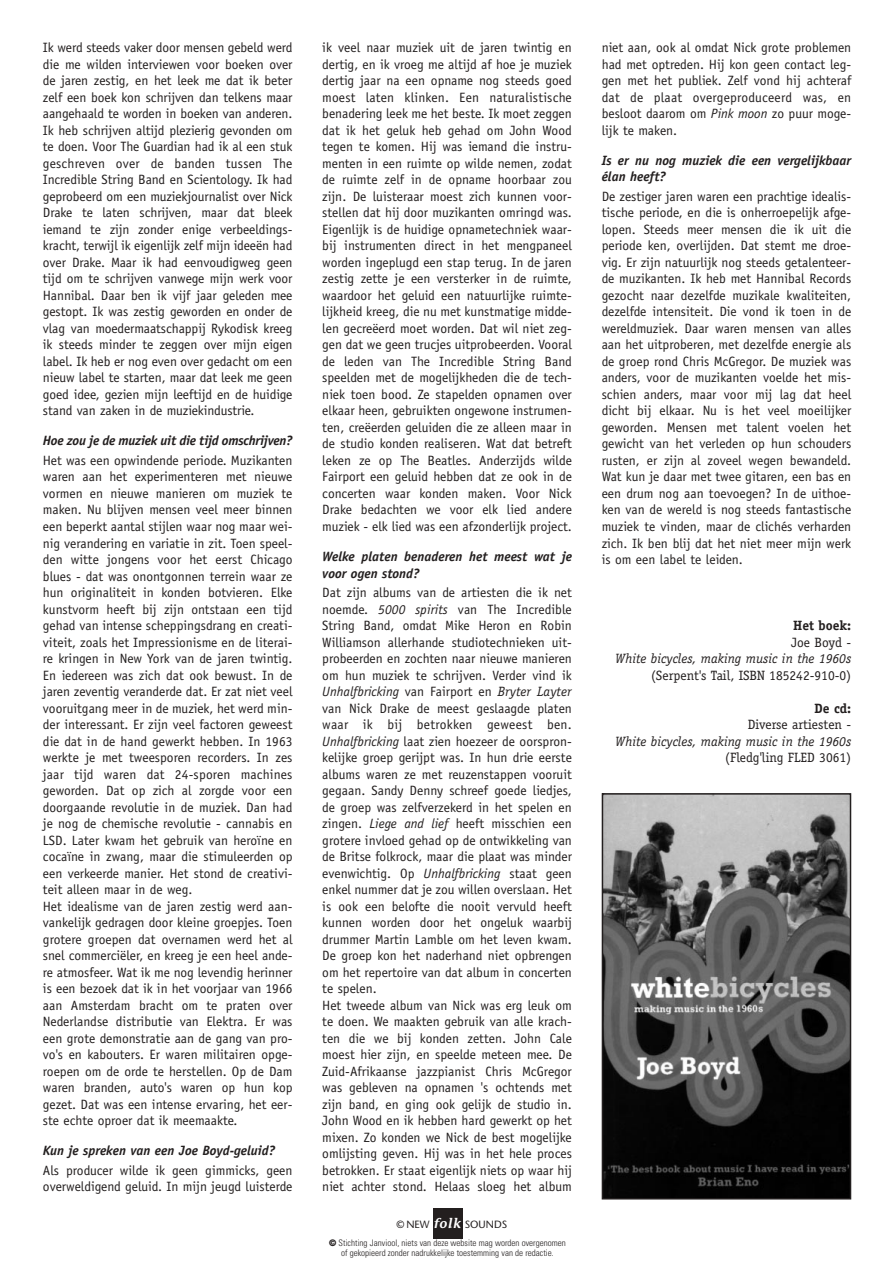
<style>
.page{position:relative;width:893px;height:1262px;background:#fff}
.page>*{position:absolute;margin:0;border:0;box-sizing:border-box;transform-origin:0 0}
.t1{font:13.5px/16.5px "Officina Sans";color:#231f1f;text-align:justify}
.t2{font:italic 700 13.5px/16.5px "Officina Sans";color:#231f1f}
.t3{font:13.5px "Officina Serif";color:#231f1f}
.t4{font:italic 13.5px "Officina Serif";color:#231f1f}
.t5{font:700 13.5px "Officina Serif";color:#231f1f}
.t6{font:10.5px "Stone Sans";color:#231f1f}
.t7{font:300 condensed 9px/9.8px "Univers";color:#231f1f;text-align:center}
.s1{font-style:italic}
.s2{font-family:"Officina Serif";font-style:italic}
.s3{font-family:"Stone Informal";font-weight:600;font-style:italic;font-size:13.8px;color:#fff}
.s4{font-weight:900;font-stretch:expanded}
</style>
<div class="page">
<div style="left:433px;top:1208px;width:30px;height:30px;background:#231f1f"></div>
<img style="left:604px;top:796px;width:244px;height:400px">
<div style="left:601px;top:793px;width:250px;height:406px;border:2px solid #231f1f"></div>
<p class="t1" style="left:43px;top:41px;width:251px">Ik werd steeds vaker door mensen gebeld werd die me wilden interviewen voor boeken over de jaren zestig, en het leek me dat ik beter zelf een boek kon schrijven dan telkens maar aangehaald te worden in boeken van anderen.<br>Ik heb schrijven altijd plezierig gevonden om te doen. Voor The Guardian had ik al een stuk geschreven over de banden tussen The Incredible String Band en Scientology. Ik had geprobeerd om een muziekjournalist over Nick Drake te laten schrijven, maar dat bleek iemand te zijn zonder enige verbeeldings&shy;kracht, terwijl ik eigenlijk zelf mijn ideeën had over Drake. Maar ik had eenvoudigweg geen tijd om te schrijven vanwege mijn werk voor Hannibal. Daar ben ik vijf jaar geleden mee gestopt. Ik was zestig geworden en onder de vlag van moedermaatschappij Rykodisk kreeg ik steeds minder te zeggen over mijn eigen label. Ik heb er nog even over gedacht om een nieuw label te starten, maar dat leek me geen goed idee, gezien mijn leeftijd en de huidige stand van zaken in de muziekindustrie.</p>
<p class="t2" style="left:43px;top:434px;width:251px">Hoe zou je de muziek uit die tijd omschrijven?</p>
<p class="t1" style="left:43px;top:453px;width:251px;text-align:left">Het was een opwindende periode. Muzikanten waren aan het experimenteren met nieuwe vormen en nieuwe manieren om muziek te maken. Nu blijven mensen veel meer binnen een beperkt aantal stijlen waar nog maar wei&shy;nig verandering en variatie in zit. Toen speel&shy;den witte jongens voor het eerst Chicago blues - dat was onontgonnen terrein waar ze hun originaliteit in konden botvieren. Elke kunstvorm heeft bij zijn ontstaan een tijd gehad van intense scheppingsdrang en creati&shy;viteit, zoals het Impressionisme en de literai&shy;re kringen in New York van de jaren twintig.<br>En iedereen was zich dat ook bewust. In de jaren zeventig veranderde dat. Er zat niet veel vooruitgang meer in de muziek, het werd min&shy;der interessant. Er zijn veel factoren geweest die dat in de hand gewerkt hebben. In 1963 werkte je met tweesporen recorders. In zes jaar tijd waren dat 24-sporen machines geworden. Dat op zich al zorgde voor een doorgaande revolutie in de muziek. Dan had je nog de chemische revolutie - cannabis en LSD. Later kwam het gebruik van heroïne en cocaïne in zwang, maar die stimuleerden op een verkeerde manier. Het stond de creativi&shy;teit alleen maar in de weg.<br>Het idealisme van de jaren zestig werd aan&shy;vankelijk gedragen door kleine groepjes. Toen grotere groepen dat overnamen werd het al snel commerciëler, en kreeg je een heel ande&shy;re atmosfeer. Wat ik me nog levendig herinner is een bezoek dat ik in het voorjaar van 1966 aan Amsterdam bracht om te praten over Nederlandse distributie van Elektra. Er was een grote demonstratie aan de gang van pro&shy;vo's en kabouters. Er waren militairen opge&shy;roepen om de orde te herstellen. Op de Dam waren branden, auto's waren op hun kop gezet. Dat was een intense ervaring, het eer&shy;ste echte oproer dat ik meemaakte.</p>
<p class="t2" style="left:43px;top:1143px;width:234px">Kun je spreken van een Joe Boyd-geluid?</p>
<p class="t1" style="left:43px;top:1163px;width:251px">Als producer wilde ik geen gimmicks, geen overweldigend geluid. In mijn jeugd luisterde</p>
<p class="t1" style="left:322px;top:41px;width:251px">ik veel naar muziek uit de jaren twintig en dertig, en ik vroeg me altijd af hoe je muziek dertig jaar na een opname nog steeds goed moest laten klinken. Een naturalistische benadering leek me het beste. Ik moet zeggen dat ik het geluk heb gehad om John Wood tegen te komen. Hij was iemand die instru&shy;menten in een ruimte op wilde nemen, zodat de ruimte zelf in de opname hoorbaar zou zijn. De luisteraar moest zich kunnen voor&shy;stellen dat hij door muzikanten omringd was.<br>Eigenlijk is de huidige opnametechniek waar&shy;bij instrumenten direct in het mengpaneel worden ingeplugd een stap terug. In de jaren zestig zette je een versterker in de ruimte, waardoor het geluid een natuurlijke ruimte&shy;lijkheid kreeg, die nu met kunstmatige midde&shy;len gecreëerd moet worden. Dat wil niet zeg&shy;gen dat we geen trucjes uitprobeerden. Vooral de leden van The Incredible String Band speelden met de mogelijkheden die de tech&shy;niek toen bood. Ze stapelden opnamen over elkaar heen, gebruikten ongewone instrumen&shy;ten, creëerden geluiden die ze alleen maar in de studio konden realiseren. Wat dat betreft leken ze op The Beatles. Anderzijds wilde Fairport een geluid hebben dat ze ook in de concerten waar konden maken. Voor Nick Drake bedachten we voor elk lied andere muziek - elk lied was een afzonderlijk project.</p>
<p class="t2" style="left:322px;top:549px;width:251px">Welke platen benaderen het meest wat je voor ogen stond?</p>
<p class="t1" style="left:322px;top:585px;width:251px;text-align:left">Dat zijn albums van de artiesten die ik net noemde. <span class="s1">5000 spirits</span> van The Incredible String Band, omdat Mike Heron en Robin Williamson allerhande studiotechnieken uit&shy;probeerden en zochten naar nieuwe manieren om hun muziek te schrijven. Verder vind ik <span class="s1">Unhalfbricking</span> van Fairport en <span class="s2">Bryter Layter </span>van Nick Drake de meest geslaagde platen waar ik bij betrokken geweest ben.<br><span class="s1">Unhalfbricking</span> laat zien hoezeer de oorspron&shy;kelijke groep gerijpt was. In hun drie eerste albums waren ze met reuzenstappen vooruit gegaan. Sandy Denny schreef goede liedjes, de groep was zelfverzekerd in het spelen en zingen. <span class="s1">Liege and lief</span> heeft misschien een grotere invloed gehad op de ontwikkeling van de Britse folkrock, maar die plaat was minder evenwichtig. Op <span class="s1">Unhalfbricking</span> staat geen enkel nummer dat je zou willen overslaan. Het is ook een belofte die nooit vervuld heeft kunnen worden door het ongeluk waarbij drummer Martin Lamble om het leven kwam.<br>De groep kon het naderhand niet opbrengen om het repertoire van dat album in concerten te spelen.<br>Het tweede album van Nick was erg leuk om te doen. We maakten gebruik van alle krach&shy;ten die we bij konden zetten. John Cale moest hier zijn, en speelde meteen mee. De Zuid-Afrikaanse jazzpianist Chris McGregor was gebleven na opnamen 's ochtends met zijn band, en ging ook gelijk de studio in.<br>John Wood en ik hebben hard gewerkt op het mixen. Zo konden we Nick de best mogelijke omlijsting geven. Hij was in het hele proces betrokken. Er staat eigenlijk niets op waar hij niet achter stond. Helaas sloeg het album</p>
<p class="t6" style="left:396px;top:1220px;width:112px">© NEW <span class="s3">folk</span> SOUNDS</p>
<p class="t7" style="left:329px;top:1239px;width:238px"><span class="s4">©</span> Stichting Janviool, niets van deze website mag worden overgenomen of gekopieerd zonder nadrukkelijke toestemming van de redactie.</p>
<p class="t1" style="left:601px;top:41px;width:251px">niet aan, ook al omdat Nick grote problemen had met optreden. Hij kon geen contact leg&shy;gen met het publiek. Zelf vond hij achteraf dat de plaat overgeproduceerd was, en besloot daarom om <span class="s1">Pink moon</span> zo puur moge&shy;lijk te maken.</p>
<p class="t2" style="left:601px;top:153px;width:251px">Is er nu nog muziek die een vergelijkbaar élan heeft?</p>
<p class="t1" style="left:601px;top:189px;width:251px">De zestiger jaren waren een prachtige idealis&shy;tische periode, en die is onherroepelijk afge&shy;lopen. Steeds meer mensen die ik uit die periode ken, overlijden. Dat stemt me droe&shy;vig. Er zijn natuurlijk nog steeds getalenteer&shy;de muzikanten. Ik heb met Hannibal Records gezocht naar dezelfde muzikale kwaliteiten, dezelfde intensiteit. Die vond ik toen in de wereldmuziek. Daar waren mensen van alles aan het uitproberen, met dezelfde energie als de groep rond Chris McGregor. De muziek was anders, voor de muzikanten voelde het mis&shy;schien anders, maar voor mij lag dat heel dicht bij elkaar. Nu is het veel moeilijker geworden. Mensen met talent voelen het gewicht van het verleden op hun schouders rusten, er zijn al zoveel wegen bewandeld.<br>Wat kun je daar met twee gitaren, een bas en een drum nog aan toevoegen? In de uithoe&shy;ken van de wereld is nog steeds fantastische muziek te vinden, maar de clichés verharden zich. Ik ben blij dat het niet meer mijn werk is om een label te leiden.</p>
<p class="t5" style="left:793px;top:620px;width:60px">Het boek:</p>
<p class="t3" style="left:791px;top:637px;width:62px">Joe Boyd -</p>
<p class="t4" style="left:615px;top:653px;width:237px">White bicycles, making music in the 1960s</p>
<p class="t3" style="left:651px;top:670px;width:202px">(Serpent's Tail, ISBN 185242-910-0)</p>
<p class="t5" style="left:814px;top:703px;width:38px">De cd:</p>
<p class="t3" style="left:747px;top:719px;width:105px">Diverse artiesten -</p>
<p class="t4" style="left:615px;top:736px;width:237px">White bicycles, making music in the 1960s</p>
<p class="t3" style="left:725px;top:752px;width:128px">(Fledg'ling FLED 3061)</p>
</div>
